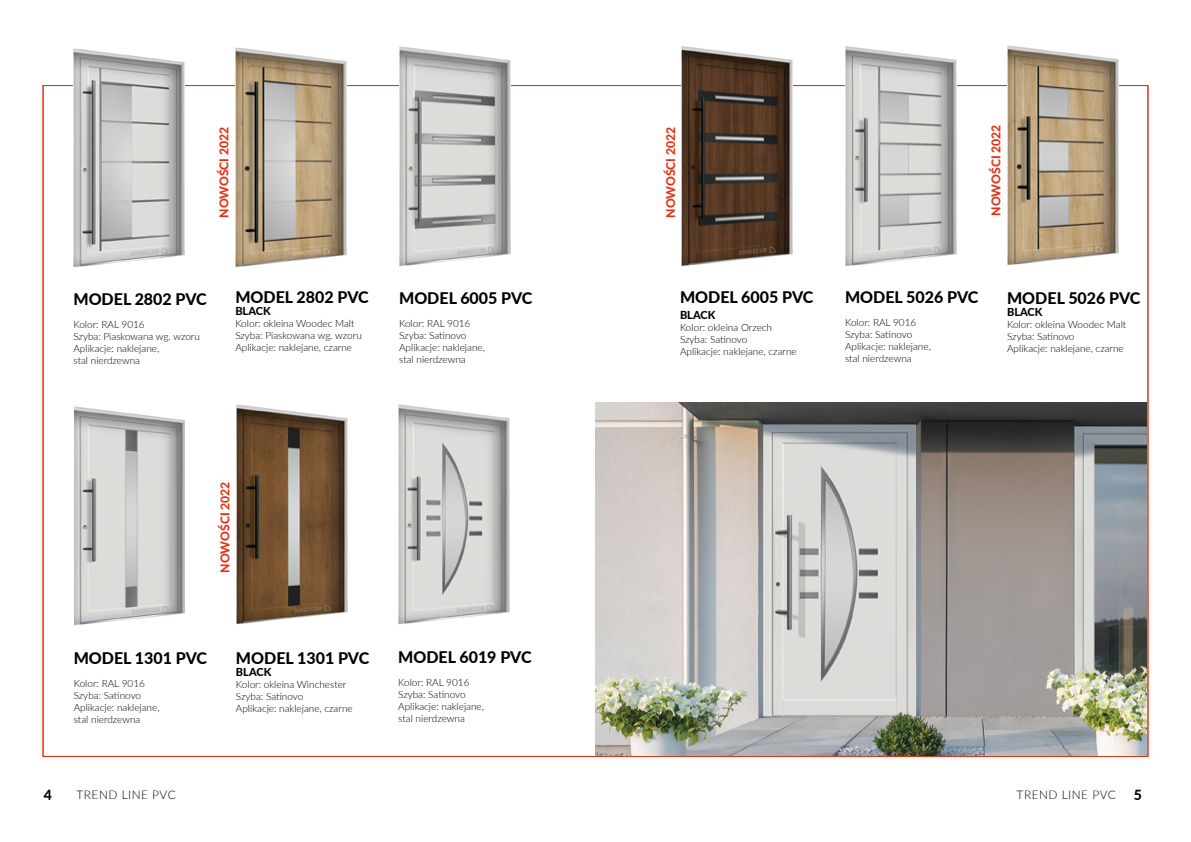
<style>
.page{position:relative;width:1191px;height:842px;background:#fff}
.page>*{position:absolute;margin:0;border:0;box-sizing:border-box;transform-origin:0 0}
.t1{font:800 16px "Lato";color:#000}
.t2{font:800 14px "Lato";color:#000}
.t3{font:800 12.2px "Lato";color:#e63112}
.t4{font:300 11.9px "Lato";letter-spacing:.04em;color:#000}
.t5{font:800 11px "Lato";color:#000}
.t6{font:300 10px/12px "Lato";color:#000}
</style>
<div class="page">
<img style="left:595px;top:402px;width:551px;height:353px">
<img style="left:236px;top:47px;width:111px;height:221px">
<img style="left:399px;top:46px;width:111px;height:221px">
<img style="left:74px;top:48px;width:111px;height:220px">
<img style="left:398px;top:404px;width:111px;height:221px">
<img style="left:682px;top:46px;width:111px;height:220px">
<img style="left:845px;top:46px;width:111px;height:221px">
<img style="left:1007px;top:45px;width:111px;height:221px">
<img style="left:236px;top:404px;width:111px;height:220px">
<img style="left:74px;top:406px;width:111px;height:220px">
<p class="t3" style="left:215px;top:218px;width:93px;rotate:-90deg">NOWOŚCI 2022</p>
<p class="t3" style="left:661px;top:218px;width:93px;rotate:-90deg">NOWOŚCI 2022</p>
<p class="t3" style="left:987px;top:216px;width:93px;rotate:-90deg">NOWOŚCI 2022</p>
<h1 class="t1" style="left:73px;top:287px;width:135px">MODEL 2802 PVC</h1>
<p class="t6" style="left:73px;top:318px;width:128px">Kolor: RAL 9016<br>Szyba: Piaskowana wg. wzoru<br>Aplikacje: naklejane,<br>stal nierdzewna</p>
<h1 class="t1" style="left:235px;top:285px;width:135px">MODEL 2802 PVC</h1>
<p class="t5" style="left:235px;top:303px;width:37px">BLACK</p>
<p class="t6" style="left:235px;top:317px;width:128px">Kolor: okleina Woodec Malt<br>Szyba: Piaskowana wg. wzoru<br>Aplikacje: naklejane, czarne</p>
<h1 class="t1" style="left:399px;top:286px;width:135px">MODEL 6005 PVC</h1>
<p class="t6" style="left:399px;top:317px;width:87px">Kolor: RAL 9016<br>Szyba: Satinovo<br>Aplikacje: naklejane, stal nierdzewna</p>
<h1 class="t1" style="left:680px;top:286px;width:135px">MODEL 6005 PVC</h1>
<p class="t5" style="left:680px;top:307px;width:37px">BLACK</p>
<p class="t6" style="left:680px;top:321px;width:118px">Kolor: okleina Orzech<br>Szyba: Satinovo<br>Aplikacje: naklejane, czarne</p>
<h1 class="t1" style="left:845px;top:286px;width:135px">MODEL 5026 PVC</h1>
<p class="t6" style="left:845px;top:316px;width:87px">Kolor: RAL 9016<br>Szyba: Satinovo<br>Aplikacje: naklejane, stal nierdzewna</p>
<h1 class="t1" style="left:1007px;top:286px;width:135px">MODEL 5026 PVC</h1>
<p class="t5" style="left:1007px;top:304px;width:37px">BLACK</p>
<p class="t6" style="left:1007px;top:318px;width:121px">Kolor: okleina Woodec Malt<br>Szyba: Satinovo<br>Aplikacje: naklejane, czarne</p>
<p class="t3" style="left:216px;top:573px;width:93px;rotate:-90deg">NOWOŚCI 2022</p>
<h1 class="t1" style="left:74px;top:647px;width:135px">MODEL 1301 PVC</h1>
<p class="t6" style="left:74px;top:677px;width:87px">Kolor: RAL 9016<br>Szyba: Satinovo<br>Aplikacje: naklejane, stal nierdzewna</p>
<h1 class="t1" style="left:236px;top:646px;width:135px">MODEL 1301 PVC</h1>
<p class="t5" style="left:236px;top:664px;width:37px">BLACK</p>
<p class="t6" style="left:236px;top:678px;width:118px">Kolor: okleina Winchester<br>Szyba: Satinovo<br>Aplikacje: naklejane, czarne</p>
<h1 class="t1" style="left:398px;top:645px;width:135px">MODEL 6019 PVC</h1>
<p class="t6" style="left:398px;top:676px;width:87px">Kolor: RAL 9016<br>Szyba: Satinovo<br>Aplikacje: naklejane, stal nierdzewna</p>
<h2 class="t2" style="left:44px;top:785px;width:10px">4</h2>
<h2 class="t2" style="left:1133px;top:785px;width:10px">5</h2>
<p class="t4" style="left:77px;top:786px;width:101px">TREND LINE PVC</p>
<p class="t4" style="left:1016px;top:786px;width:101px">TREND LINE PVC</p>
</div>
